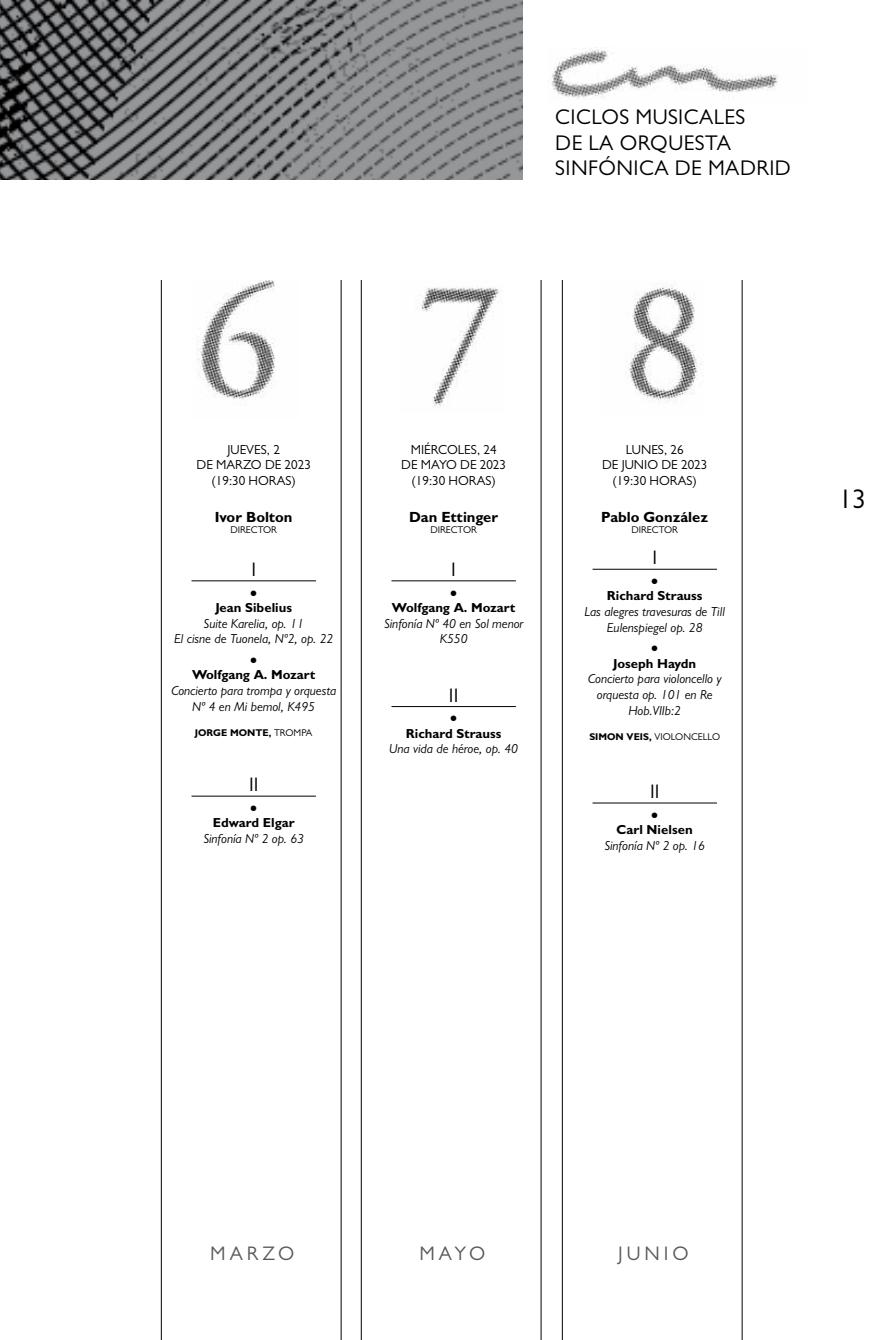
<style>
.page{position:relative;width:893px;height:1340px;background:#fff}
.page>*{position:absolute;margin:0;border:0;box-sizing:border-box;transform-origin:0 0}
.t1{font:27px "Gill Sans MT Pro";color:#000}
.t2{font:22.5px "Gill Sans MT Pro";color:#000}
.t3{font:21.38px/25.7px "Gill Sans MT Pro";letter-spacing:.02em;color:#000}
.t4{font:19.57px "Gill Sans MT Pro";letter-spacing:.375em;color:#58595b}
.t5{font:19.57px "Gill Sans MT Pro";color:#000}
.t6{font:700 14.85px "Gill Sans MT Pro";color:#000}
.t7{font:italic 13.05px/15.8px "Gill Sans MT Pro";color:#000;text-align:center}
.t8{font:700 13.05px "Gill Sans MT Pro";color:#000}
.t9{font:13.05px/15.8px "Gill Sans MT Pro";color:#000;text-align:center}
.t10{font:9.9px "Gill Sans MT Pro";letter-spacing:.1em;color:#000}
.t11{font:700 9.9px "Gill Sans MT Pro";color:#000}
.s1{font-weight:700}
</style>
<div class="page">
<svg style="left:161px;top:280px;width:181px;height:1059px"></svg>
<svg style="left:361px;top:280px;width:180px;height:1059px"></svg>
<svg style="left:562px;top:280px;width:180px;height:1059px"></svg>
<hr style="left:192px;top:580px;width:124px;height:1px;background:#000">
<hr style="left:192px;top:795px;width:124px;height:1px;background:#000">
<hr style="left:391px;top:580px;width:125px;height:1px;background:#000">
<hr style="left:391px;top:706px;width:125px;height:1px;background:#000">
<hr style="left:592px;top:569px;width:125px;height:1px;background:#000">
<hr style="left:592px;top:802px;width:125px;height:1px;background:#000">
<img style="left:398px;top:280px;width:106px;height:132px">
<img style="left:599px;top:280px;width:106px;height:137px">
<img style="left:191px;top:280px;width:108px;height:140px">
<img style="left:0;top:0;width:523px;height:180px">
<img style="left:551px;top:48px;width:228px;height:51px">
<h3 class="t3" style="left:555px;top:104px;width:49px">CICLOS</h3>
<h3 class="t3" style="left:635px;top:104px;width:76px">MUSICALES</h3>
<h3 class="t3" style="left:555px;top:130px;width:184px">DELAORQUESTA<br>SI NFÓNICA DE MADRID</h3>
<p class="t9" style="left:197px;top:441px;width:116px">JUEVES, 2<br>DE MARZO DE 2023 (19:30 HORAS)</p>
<p class="t6" style="left:215px;top:507px;width:79px">Ivor Bolton</p>
<p class="t10" style="left:230px;top:524px;width:6px">DIRE</p>
<p class="t10" style="left:251px;top:524px;width:15px">CTOR</p>
<h3 class="t5" style="left:251px;top:557px;width:3px">I</h3>
<h2 class="t2" style="left:249px;top:579px;width:11px">•</h2>
<p class="t8" style="left:215px;top:599px;width:78px">Jean Sibelius</p>
<p class="t7" style="left:174px;top:615px;width:161px">Suite Karelia, op. 11<br>El cisne de Tuonela, Nº2, op. 22</p>
<h2 class="t2" style="left:249px;top:647px;width:11px">•</h2>
<p class="t8" style="left:192px;top:667px;width:125px">Wolfgang A. Mozart</p>
<p class="t7" style="left:171px;top:682px;width:167px">Concierto para trompa y orquesta<br>Nº 4 en Mi bemol, K495</p>
<p class="t11" style="left:195px;top:726px;width:12px">Jorge</p>
<p class="t11" style="left:230px;top:726px;width:18px">Monte</p>
<p class="t10" style="left:269px;top:726px;width:43px"><span class="s1">,</span> TROMPA</p>
<h3 class="t5" style="left:249px;top:772px;width:5px">II</h3>
<h2 class="t2" style="left:249px;top:795px;width:11px">•</h2>
<p class="t8" style="left:213px;top:814px;width:83px">Edward Elgar</p>
<p class="t7" style="left:203px;top:830px;width:102px">Sinfonía Nº 2 op. 63</p>
<p class="t9" style="left:411px;top:441px;width:45px">MI ÉRCOLES</p>
<p class="t9" style="left:477px;top:441px;width:21px">, 24</p>
<p class="t9" style="left:401px;top:457px;width:106px">DE MAYO DE 2023</p>
<p class="t9" style="left:411px;top:473px;width:86px">(19:30 HORAS)</p>
<p class="t6" style="left:409px;top:507px;width:91px">Dan Ettinger</p>
<p class="t10" style="left:430px;top:524px;width:6px">DIRE</p>
<p class="t10" style="left:451px;top:524px;width:15px">CTOR</p>
<h3 class="t5" style="left:451px;top:557px;width:3px">I</h3>
<h2 class="t2" style="left:449px;top:579px;width:11px">•</h2>
<p class="t8" style="left:392px;top:599px;width:125px">Wolfgang A. Mozart</p>
<p class="t7" style="left:384px;top:615px;width:141px">Sinfonía Nº 40 en Sol menor<br>K550</p>
<h3 class="t5" style="left:449px;top:683px;width:5px">II</h3>
<h2 class="t2" style="left:449px;top:705px;width:11px">•</h2>
<p class="t8" style="left:406px;top:725px;width:97px">Richard Strauss</p>
<p class="t7" style="left:389px;top:741px;width:130px">Una vida de héroe, op. 40</p>
<p class="t9" style="left:602px;top:441px;width:107px">LUNES, 26<br>DE JUN IO DE 2023 (19:30 HORAS)</p>
<p class="t6" style="left:601px;top:507px;width:109px">Pablo González</p>
<p class="t10" style="left:631px;top:524px;width:6px">DIRE</p>
<p class="t10" style="left:652px;top:524px;width:15px">CTOR</p>
<h3 class="t5" style="left:652px;top:546px;width:3px">I</h3>
<h2 class="t2" style="left:650px;top:568px;width:11px">•</h2>
<p class="t8" style="left:607px;top:587px;width:97px">Richard Strauss</p>
<p class="t7" style="left:585px;top:603px;width:142px">Las alegres travesuras de Till<br>Eulenspiegel op. 28</p>
<h2 class="t2" style="left:650px;top:635px;width:11px">•</h2>
<p class="t8" style="left:613px;top:655px;width:85px">Joseph Haydn</p>
<p class="t7" style="left:588px;top:671px;width:135px">Concierto para violoncello y orquesta op. 101 en Re<br>Hob.VIIb:2</p>
<p class="t11" style="left:589px;top:730px;width:14px">Simon</p>
<p class="t10" style="left:627px;top:730px;width:95px"><span class="s1">Veis,</span> VIOLONC ELLO</p>
<h3 class="t5" style="left:650px;top:779px;width:5px">II</h3>
<h2 class="t2" style="left:650px;top:801px;width:11px">•</h2>
<p class="t8" style="left:617px;top:821px;width:78px">Carl Nielsen</p>
<p class="t7" style="left:604px;top:837px;width:102px">Sinfonía Nº 2 op. 16</p>
<h1 class="t1" style="left:839px;top:482px;width:28px">13</h1>
<h3 class="t4" style="left:210px;top:1241px;width:86px">MARZO</h3>
<h3 class="t4" style="left:419px;top:1241px;width:67px">MAYO</h3>
<h3 class="t4" style="left:618px;top:1241px;width:72px">JUN IO</h3>
</div>
